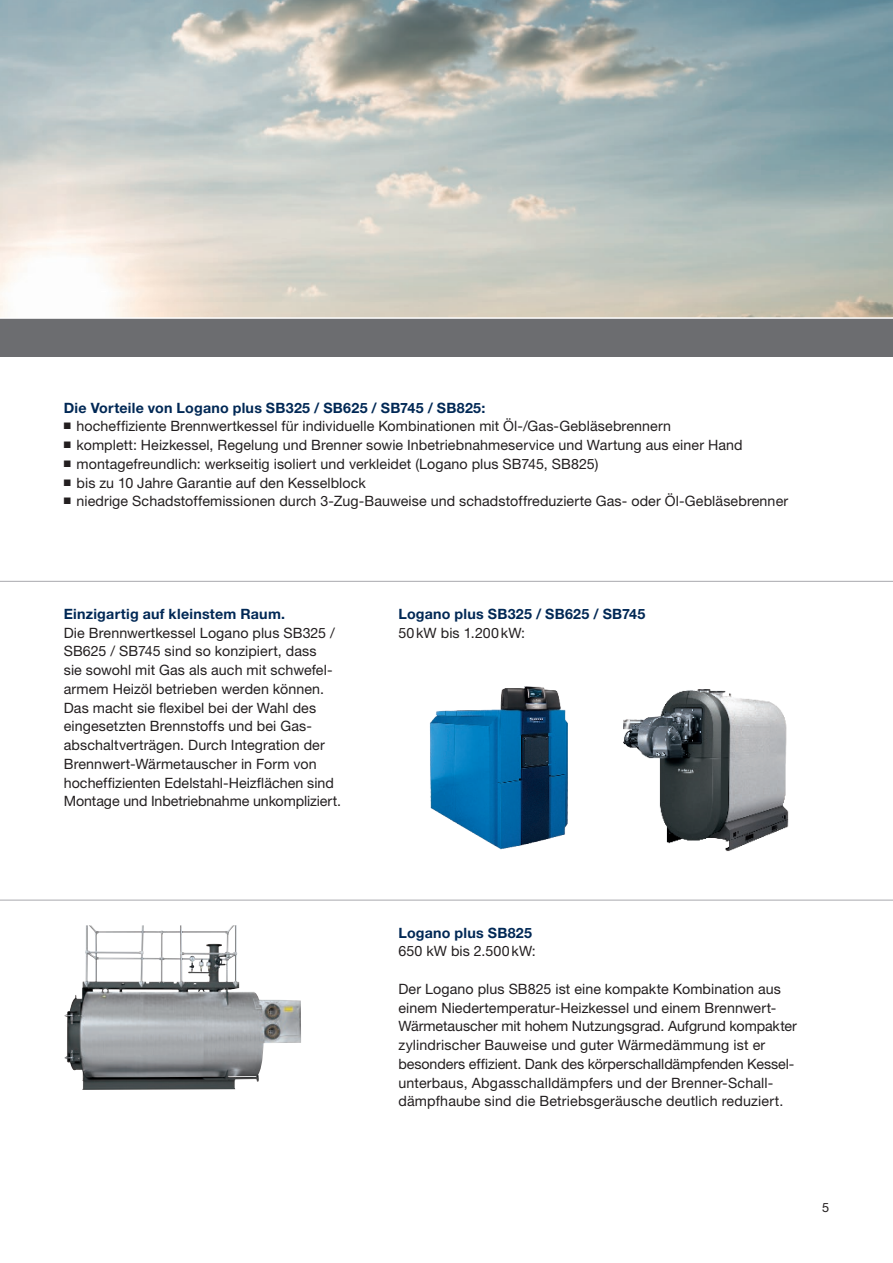
<style>
.page{position:relative;width:893px;height:1263px;background:#fff}
.page>*{position:absolute;margin:0;border:0;box-sizing:border-box;transform-origin:0 0}
.t1{font:14.25px/18.8px "Helvetica Neue LT Pro";letter-spacing:.005em;color:#231f20}
.t2{font:700 14.25px "Helvetica Neue LT Pro";letter-spacing:.02em;color:#002855}
.t3{font:12.75px "Helvetica Neue LT Pro";color:#231f20}
</style>
<div class="page">
<img style="left:0;top:0;width:893px;height:317px">
<div style="left:0;top:318px;width:893px;height:38px;background:#6c6d70"></div>
<hr style="left:0;top:317px;width:893px;height:2px;background:#fff">
<img style="left:64px;top:925px;width:237px;height:165px">
<img style="left:430px;top:686px;width:137px;height:164px">
<img style="left:623px;top:689px;width:166px;height:162px">
<hr style="left:0;top:581px;width:893px;height:1px;background:#a8a9ad">
<hr style="left:0;top:900px;width:893px;height:1px;background:#a8a9ad">
<p class="t2" style="left:64px;top:398px;width:423px">Die Vorteile von Logano plus SB325 / SB625 / SB745 / SB825:</p>
<p class="t1" style="left:64px;top:416px;width:609px">■ hocheffiziente Brennwertkessel für individuelle Kombinationen mit Öl-/Gas-Gebläsebrennern</p>
<p class="t1" style="left:64px;top:435px;width:680px">■ komplett: Heizkessel, Regelung und Brenner sowie Inbetriebnahmeservice und Wartung aus einer Hand</p>
<p class="t1" style="left:64px;top:454px;width:536px">■ montagefreundlich: werkseitig isoliert und verkleidet (Logano plus SB745, SB825)</p>
<p class="t1" style="left:64px;top:473px;width:304px">■ bis zu 10 Jahre Garantie auf den Kesselblock</p>
<p class="t1" style="left:64px;top:491px;width:726px">■ niedrige Schadstoffemissionen durch 3-Zug-Bauweise und schadstoffreduzierte Gas- oder Öl-Gebläsebrenner</p>
<p class="t2" style="left:64px;top:605px;width:223px">Einzigartig auf kleinstem Raum.</p>
<p class="t1" style="left:64px;top:623px;width:279px">Die Brennwertkessel Logano plus SB325 / SB625 / SB745 sind so konzipiert, dass<br>sie sowohl mit Gas als auch mit schwefel&shy;armem Heizöl betrieben werden können.<br>Das macht sie flexibel bei der Wahl des eingesetzten Brennstoffs und bei Gas&shy;abschaltverträgen. Durch Integration der Brennwert-Wärmetauscher in Form von hocheffizienten Edelstahl-Heizflächen sind Montage und Inbetriebnahme unkompliziert.</p>
<p class="t2" style="left:398px;top:605px;width:249px">Logano plus SB325 / SB625 / SB745</p>
<p class="t1" style="left:398px;top:623px;width:128px">50kW bis 1.200kW:</p>
<p class="t2" style="left:398px;top:923px;width:135px">Logano plus SB825</p>
<p class="t1" style="left:398px;top:941px;width:139px">650 kW bis 2.500kW:</p>
<p class="t1" style="left:398px;top:979px;width:400px">Der Logano plus SB825 ist eine kompakte Kombination aus einem Niedertemperatur-Heizkessel und einem Brennwert-Wärmetauscher mit hohem Nutzungsgrad. Aufgrund kompakter zylindrischer Bauweise und guter Wärmedämmung ist er besonders effizient. Dank des körperschalldämpfenden Kessel&shy;unterbaus, Abgasschalldämpfers und der Brenner-Schall&shy;dämpfhaube sind die Betriebsgeräusche deutlich reduziert.</p>
<p class="t3" style="left:822px;top:1199px;width:9px">5</p>
</div>
